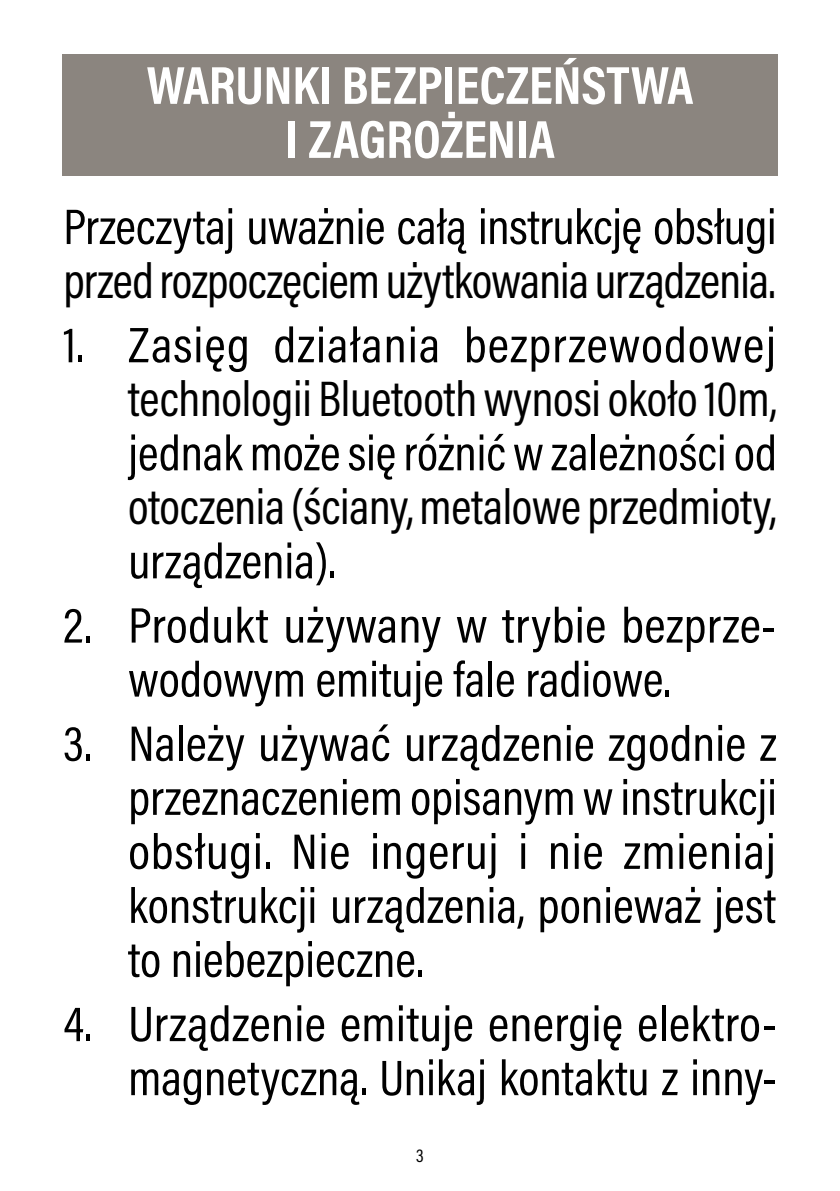
<style>
.page{position:relative;width:840px;height:1191px;background:#fff}
.page>*{position:absolute;margin:0;border:0;box-sizing:border-box;transform-origin:0 0}
.t1{font:700 54px/54px "Acumin Pro Cond";color:#fff;text-align:center}
.t2{font:50.4px/54px "Acumin Pro Cond";color:#000}
.t3{font:18.8px "Acumin Pro Cond";color:#000}
</style>
<div class="page">
<div style="left:62px;top:54px;width:715px;height:122px;background:#8b857f"></div>
<p class="t1" style="left:146px;top:57px;width:548px">WARUNKI BEZPIECZEŃSTWA i ZAGROŻENIA</p>
<p class="t2" style="left:63px;top:199px;width:714px">Przeczytaj uważnie całą instrukcję obsługi przed rozpoczęciem użytkowania urządzenia.</p>
<p class="t2" style="left:128px;top:317px;width:649px;text-align:justify;text-indent:-65px">1. Zasięg działania bezprzewodowej technologii Bluetooth wynosi około 10m, jednak może się różnić w zależności od otoczenia (ściany, metalowe przedmioty, urządzenia).</p>
<p class="t2" style="left:128px;top:597px;width:649px;text-indent:-65px">2. Produkt używany w trybie bezprze&shy;wodowym emituje fale radiowe.</p>
<p class="t2" style="left:128px;top:715px;width:649px;text-align:justify;text-indent:-65px">3. Należy używać urządzenie zgodnie z przeznaczeniem opisanym w instrukcji obsługi. Nie ingeruj i nie zmieniaj konstrukcji urządzenia, ponieważ jest to niebezpieczne.</p>
<p class="t2" style="left:63px;top:995px;width:714px;text-align:right">4. Urządzenie emituje energię elektro&shy;magnetyczną. Unikaj kontaktu z inny-</p>
<p class="t3" style="left:416px;top:1143px;width:9px">3</p>
</div>
